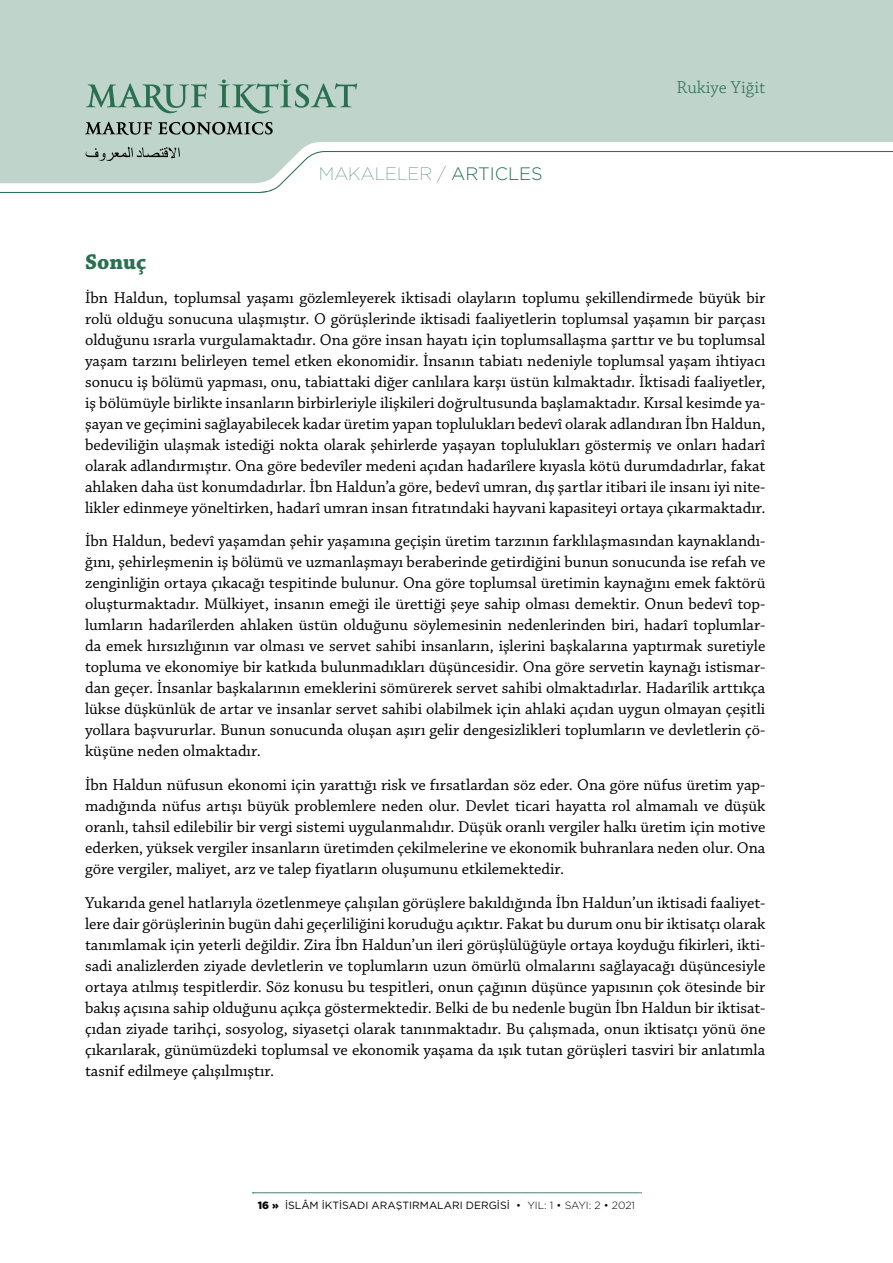
<style>
.page{position:relative;width:893px;height:1263px;background:#fff}
.page>*{position:absolute;margin:0;border:0;box-sizing:border-box;transform-origin:0 0}
.t1{font:700 22.5px "Chaparral Pro";color:#2a7050}
.t2{font:18px "Gotham Thin Tr";color:#2a7050}
.t3{font:18px "Chaparral Pro Light Capt";color:#2a7050}
.t4{font:16.5px/21px "Chaparral Pro";color:#000;text-align:justify}
.t5{font:10.5px "Gotham Book Tr";color:#000}
.s1{font-family:"Gotham Light Tr"}
.s2{font-family:"Gotham Black Tr"}
</style>
<div class="page">
<div style="left:0;top:0;width:893px;height:146px;background:#bfd4cb"></div>
<svg style="left:252px;top:1192px;width:389px;height:1px"></svg>
<svg style="left:86px;top:83px;width:121px;height:30px;background:#97b9aa"></svg>
<svg style="left:218px;top:80px;width:139px;height:33px;background:#9dbdaf"></svg>
<svg style="left:85px;top:122px;width:67px;height:13px"></svg>
<svg style="left:158px;top:122px;width:115px;height:13px"></svg>
<svg style="left:0;top:146px;width:893px;height:47px"></svg>
<p class="t2" style="left:319px;top:165px;width:225px">MAKALELER / <span class="s1">ARTICLES</span></p>
<p class="t3" style="left:676px;top:77px;width:90px">Rukiye Yiğit</p>
<h1 class="t1" style="left:85px;top:248px;width:62px">Sonuç</h1>
<p class="t4" style="left:85px;top:287px;width:682px">İbn Haldun, toplumsal yaşamı gözlemleyerek iktisadi olayların toplumu şekillendirmede büyük bir rolü olduğu sonucuna ulaşmıştır. O görüşlerinde iktisadi faaliyetlerin toplumsal yaşamın bir parçası olduğunu ısrarla vurgulamaktadır. Ona göre insan hayatı için toplumsallaşma şarttır ve bu toplumsal yaşam tarzını belirleyen temel etken ekonomidir. İnsanın tabiatı nedeniyle toplumsal yaşam ihtiyacı sonucu iş bölümü yapması, onu, tabiattaki diğer canlılara karşı üstün kılmaktadır. İktisadi faaliyetler, iş bölümüyle birlikte insanların birbirleriyle ilişkileri doğrultusunda başlamaktadır. Kırsal kesimde ya&shy;şayan ve geçimini sağlayabilecek kadar üretim yapan toplulukları bedevî olarak adlandıran İbn Haldun, bedeviliğin ulaşmak istediği nokta olarak şehirlerde yaşayan toplulukları göstermiş ve onları hadarî olarak adlandırmıştır. Ona göre bedevîler medeni açıdan hadarîlere kıyasla kötü durumdadırlar, fakat ahlaken daha üst konumdadırlar. İbn Haldun’a göre, bedevî umran, dış şartlar itibari ile insanı iyi nite&shy;likler edinmeye yöneltirken, hadarî umran insan fıtratındaki hayvani kapasiteyi ortaya çıkarmaktadır.</p>
<p class="t4" style="left:85px;top:531px;width:682px">İbn Haldun, bedevî yaşamdan şehir yaşamına geçişin üretim tarzının farklılaşmasından kaynaklandı&shy;ğını, şehirleşmenin iş bölümü ve uzmanlaşmayı beraberinde getirdiğini bunun sonucunda ise refah ve zenginliğin ortaya çıkacağı tespitinde bulunur. Ona göre toplumsal üretimin kaynağını emek faktörü oluşturmaktadır. Mülkiyet, insanın emeği ile ürettiği şeye sahip olması demektir. Onun bedevî top&shy;lumların hadarîlerden ahlaken üstün olduğunu söylemesinin nedenlerinden biri, hadarî toplumlar&shy;da emek hırsızlığının var olması ve servet sahibi insanların, işlerini başkalarına yaptırmak suretiyle topluma ve ekonomiye bir katkıda bulunmadıkları düşüncesidir. Ona göre servetin kaynağı istismar&shy;dan geçer. İnsanlar başkalarının emeklerini sömürerek servet sahibi olmaktadırlar. Hadarîlik arttıkça lükse düşkünlük de artar ve insanlar servet sahibi olabilmek için ahlaki açıdan uygun olmayan çeşitli yollara başvururlar. Bunun sonucunda oluşan aşırı gelir dengesizlikleri toplumların ve devletlerin çö&shy;küşüne neden olmaktadır.</p>
<p class="t4" style="left:85px;top:775px;width:682px">İbn Haldun nüfusun ekonomi için yarattığı risk ve fırsatlardan söz eder. Ona göre nüfus üretim yap&shy;madığında nüfus artışı büyük problemlere neden olur. Devlet ticari hayatta rol almamalı ve düşük oranlı, tahsil edilebilir bir vergi sistemi uygulanmalıdır. Düşük oranlı vergiler halkı üretim için motive ederken, yüksek vergiler insanların üretimden çekilmelerine ve ekonomik buhranlara neden olur. Ona göre vergiler, maliyet, arz ve talep fiyatların oluşumunu etkilemektedir.</p>
<p class="t4" style="left:85px;top:893px;width:682px">Yukarıda genel hatlarıyla özetlenmeye çalışılan görüşlere bakıldığında İbn Haldun’un iktisadi faaliyet&shy;lere dair görüşlerinin bugün dahi geçerliliğini koruduğu açıktır. Fakat bu durum onu bir iktisatçı olarak tanımlamak için yeterli değildir. Zira İbn Haldun’un ileri görüşlülüğüyle ortaya koyduğu fikirleri, ikti&shy;sadi analizlerden ziyade devletlerin ve toplumların uzun ömürlü olmalarını sağlayacağı düşüncesiyle ortaya atılmış tespitlerdir. Söz konusu bu tespitleri, onun çağının düşünce yapısının çok ötesinde bir bakış açısına sahip olduğunu açıkça göstermektedir. Belki de bu nedenle bugün İbn Haldun bir iktisat&shy;çıdan ziyade tarihçi, sosyolog, siyasetçi olarak tanınmaktadır. Bu çalışmada, onun iktisatçı yönü öne çıkarılarak, günümüzdeki toplumsal ve ekonomik yaşama da ışık tutan görüşleri tasviri bir anlatımla tasnif edilmeye çalışılmıştır.</p>
<p class="t5" style="left:258px;top:1200px;width:379px"><span class="s2">16 »</span> İSLÂM İKTİSADI ARAŞTIRMALARI DERGİSİ <span class="s1">• YIL: 1 • SAYI: 2 • 2021</span></p>
</div>
